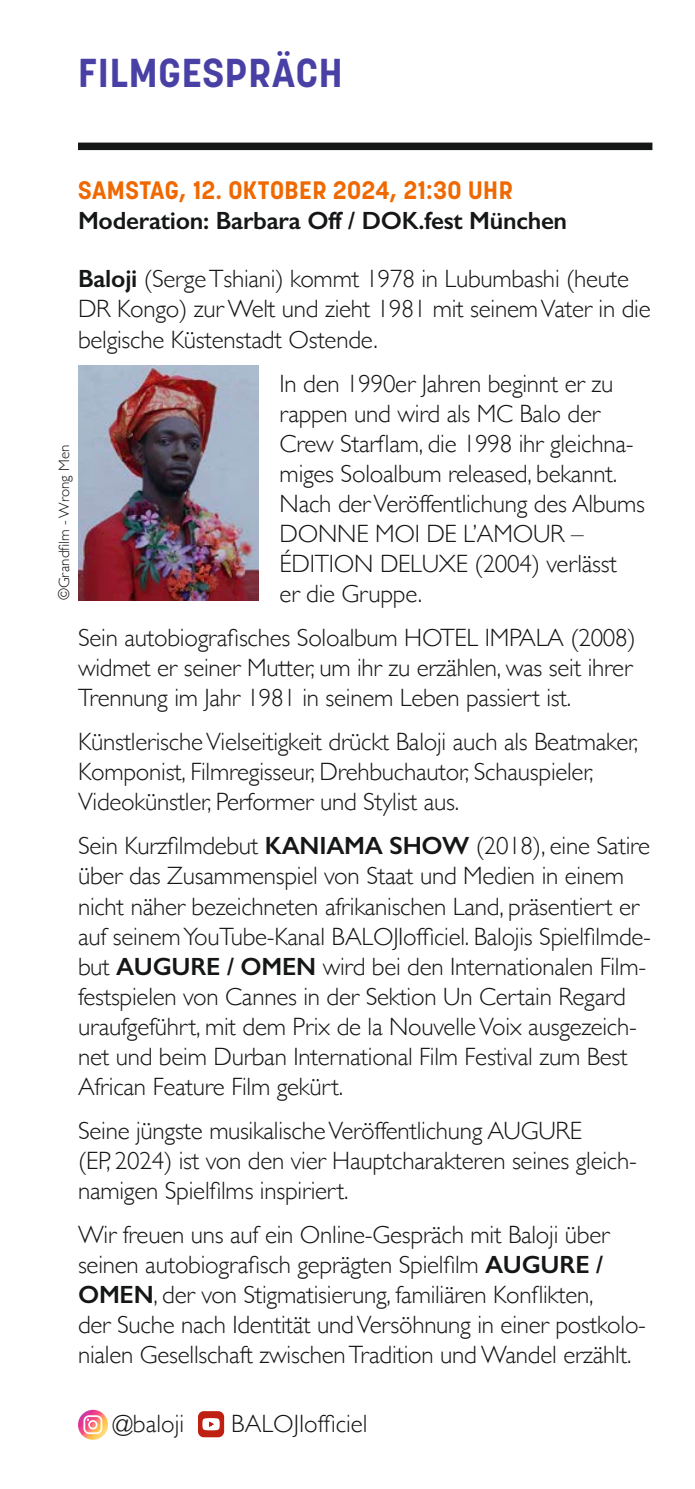
<style>
.page{position:relative;width:695px;height:1489px;background:#fff}
.page>*{position:absolute;margin:0;border:0;box-sizing:border-box;transform-origin:0 0}
.Filmtitel{font:700 40px "Korolev";letter-spacing:.02em;color:#4940a5}
.Fließtext{font:300 25px/30px "Gill Sans";letter-spacing:-.01em;color:#151616}
.Datum_GBST_und_seminbold{font:600 25px/30px "Gill Sans";letter-spacing:-.01em;color:#151616}
.Marginalie{font:300 15px "Gill Sans";color:#151616}
.s1{font-family:"Korolev";font-weight:700;color:#ef6800}
.s2{font-weight:600}
</style>
<div class="page">
<svg style="left:78px;top:1409px;width:30px;height:30px"></svg>
<svg style="left:198px;top:1410px;width:26px;height:27px"></svg>
<div style="left:202px;top:1417px;width:18px;height:13px;background:#fff;border-radius:50%"></div>
<svg style="left:209px;top:1421px;width:5px;height:5px"></svg>
<div style="left:78px;top:143px;width:574px;height:7px;background:#151616"></div>
<img style="left:78px;top:365px;width:180px;height:235px">
<p class="Filmtitel" style="left:78px;top:48px;width:266px">FILMGESPRÄCH</p>
<p class="Datum_GBST_und_seminbold" style="left:78px;top:175px;width:490px"><span class="s1">SAMSTAG, 12. OKTOBER 2024, 21:30 UHR<br></span>Moderation: Barbara Off / DOK.fest München</p>
<p class="Fließtext" style="left:78px;top:263px;width:574px"><span class="s2">Baloji</span> (Serge Tshiani) kommt 1978 in Lubumbashi (heute<br>DR Kongo) zur Welt und zieht 1981 mit seinem Vater in die belgische Küstenstadt Ostende.</p>
<p class="Fließtext" style="left:279px;top:367px;width:367px">In den 1990er Jahren beginnt er zu rappen und wird als MC Balo der<br>Crew Starflam, die 1998 ihr gleichna&shy;miges Soloalbum released, bekannt.<br>Nach der Veröffentlichung des Albums<br>DONNE MOI DE L’AMOUR –<br>ÉDITION DELUXE (2004) verlässt<br>er die Gruppe.</p>
<p class="Fließtext" style="left:78px;top:621px;width:559px">Sein autobiografisches Soloalbum HOTEL IMPALA (2008) widmet er seiner Mutter, um ihr zu erzählen, was seit ihrer<br>Trennung im Jahr 1981 in seinem Leben passiert ist.</p>
<p class="Fließtext" style="left:78px;top:725px;width:561px">Künstlerische Vielseitigkeit drückt Baloji auch als Beatmaker,<br>Komponist, Filmregisseur, Drehbuchautor, Schauspieler,<br>Videokünstler, Performer und Stylist aus.</p>
<p class="Fließtext" style="left:78px;top:830px;width:574px">Sein Kurzfilmdebut <span class="s2">KANIAMA SHOW</span> (2018), eine Satire über das Zusammenspiel von Staat und Medien in einem nicht näher bezeichneten afrikanischen Land, präsentiert er auf seinem YouTube-Kanal BALOJIofficiel. Balojis Spielfilmde&shy;but <span class="s2">AUGURE / OMEN</span> wird bei den Internationalen Film&shy;festspielen von Cannes in der Sektion Un Certain Regard uraufgeführt, mit dem Prix de la Nouvelle Voix ausgezeich&shy;net und beim Durban International Film Festival zum Best African Feature Film gekürt.</p>
<p class="Fließtext" style="left:78px;top:1114px;width:558px">Seine jüngste musikalische Veröffentlichung AUGURE<br>(EP, 2024) ist von den vier Hauptcharakteren seines gleich&shy;namigen Spielfilms inspiriert.</p>
<p class="Fließtext" style="left:78px;top:1218px;width:569px">Wir freuen uns auf ein Online-Gespräch mit Baloji über seinen autobiografisch geprägten Spielfilm <span class="s2">AUGURE / OMEN</span>, der von Stigmatisierung, familiären Konflikten,<br>der Suche nach Identität und Versöhnung in einer postkolo&shy;nialen Gesellschaft zwischen Tradition und Wandel erzählt.</p>
<p class="Marginalie" style="left:52px;top:600px;width:157px;rotate:-90deg">©Grandfilm - Wrong Men</p>
<p class="Fließtext" style="left:113px;top:1407px;width:73px">@baloji</p>
<p class="Fließtext" style="left:231px;top:1407px;width:138px">BALOJIofficiel</p>
</div>
